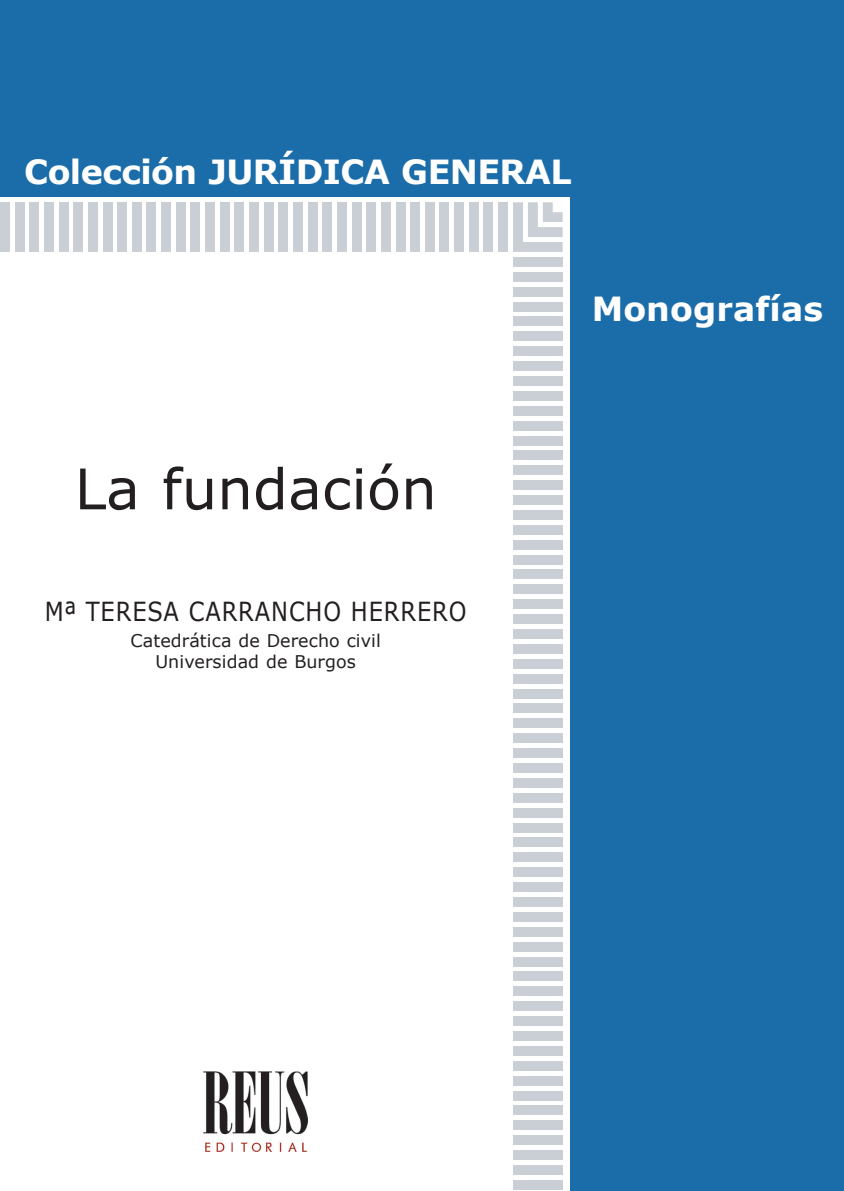
<style>
.page{position:relative;width:844px;height:1191px;background:#fff}
.page>*{position:absolute;margin:0;border:0;box-sizing:border-box;transform-origin:0 0}
.Título{font:56px "Verdana";letter-spacing:.005em;color:#231f20}
.t1{font:700 33.25px "Verdana";letter-spacing:-.015em;color:#fff}
.t2{font:700 33.25px "Verdana";letter-spacing:.005em;color:#fff}
.Autor{font:26.25px "Verdana";letter-spacing:.04em;color:#231f20;scale:.86 1}
.Cargo{font:17.5px/21px "Verdana";letter-spacing:.005em;color:#231f20;text-align:center}
</style>
<div class="page">
<div style="left:570px;top:0;width:273px;height:1191px;background:#1b6da9"></div>
<div style="left:0;top:0;width:843px;height:196px;background:#1b6da9"></div>
<div style="left:513px;top:257px;width:49px;height:10px;background:#c9cfd4"></div>
<div style="left:513px;top:272px;width:49px;height:10px;background:#c9cfd4"></div>
<div style="left:513px;top:287px;width:49px;height:9px;background:#c9cfd4"></div>
<div style="left:513px;top:301px;width:49px;height:10px;background:#c9cfd4"></div>
<div style="left:513px;top:316px;width:49px;height:10px;background:#c9cfd4"></div>
<div style="left:513px;top:331px;width:49px;height:10px;background:#c9cfd4"></div>
<div style="left:513px;top:346px;width:49px;height:10px;background:#c9cfd4"></div>
<div style="left:513px;top:361px;width:49px;height:10px;background:#c9cfd4"></div>
<div style="left:513px;top:376px;width:49px;height:10px;background:#c9cfd4"></div>
<div style="left:513px;top:391px;width:49px;height:10px;background:#c9cfd4"></div>
<div style="left:513px;top:406px;width:49px;height:10px;background:#c9cfd4"></div>
<div style="left:513px;top:421px;width:49px;height:9px;background:#c9cfd4"></div>
<div style="left:513px;top:435px;width:49px;height:10px;background:#c9cfd4"></div>
<div style="left:513px;top:450px;width:49px;height:10px;background:#c9cfd4"></div>
<div style="left:513px;top:465px;width:49px;height:10px;background:#c9cfd4"></div>
<div style="left:513px;top:480px;width:49px;height:10px;background:#c9cfd4"></div>
<div style="left:513px;top:495px;width:49px;height:10px;background:#c9cfd4"></div>
<div style="left:513px;top:510px;width:49px;height:10px;background:#c9cfd4"></div>
<div style="left:513px;top:525px;width:49px;height:10px;background:#c9cfd4"></div>
<div style="left:513px;top:540px;width:49px;height:9px;background:#c9cfd4"></div>
<div style="left:513px;top:554px;width:49px;height:10px;background:#c9cfd4"></div>
<div style="left:513px;top:569px;width:49px;height:10px;background:#c9cfd4"></div>
<div style="left:513px;top:584px;width:49px;height:10px;background:#c9cfd4"></div>
<div style="left:513px;top:599px;width:49px;height:10px;background:#c9cfd4"></div>
<div style="left:513px;top:614px;width:49px;height:10px;background:#c9cfd4"></div>
<div style="left:513px;top:629px;width:49px;height:10px;background:#c9cfd4"></div>
<div style="left:513px;top:644px;width:49px;height:10px;background:#c9cfd4"></div>
<div style="left:513px;top:659px;width:49px;height:10px;background:#c9cfd4"></div>
<div style="left:513px;top:673px;width:49px;height:10px;background:#c9cfd4"></div>
<div style="left:513px;top:688px;width:49px;height:10px;background:#c9cfd4"></div>
<div style="left:513px;top:703px;width:49px;height:10px;background:#c9cfd4"></div>
<div style="left:513px;top:718px;width:49px;height:10px;background:#c9cfd4"></div>
<div style="left:513px;top:733px;width:49px;height:10px;background:#c9cfd4"></div>
<div style="left:513px;top:748px;width:49px;height:10px;background:#c9cfd4"></div>
<div style="left:513px;top:763px;width:49px;height:10px;background:#c9cfd4"></div>
<div style="left:513px;top:778px;width:49px;height:10px;background:#c9cfd4"></div>
<div style="left:513px;top:793px;width:49px;height:9px;background:#c9cfd4"></div>
<div style="left:513px;top:807px;width:49px;height:10px;background:#c9cfd4"></div>
<div style="left:513px;top:822px;width:49px;height:10px;background:#c9cfd4"></div>
<div style="left:513px;top:837px;width:49px;height:10px;background:#c9cfd4"></div>
<div style="left:513px;top:852px;width:49px;height:10px;background:#c9cfd4"></div>
<div style="left:513px;top:867px;width:49px;height:10px;background:#c9cfd4"></div>
<div style="left:513px;top:882px;width:49px;height:10px;background:#c9cfd4"></div>
<div style="left:513px;top:897px;width:49px;height:10px;background:#c9cfd4"></div>
<div style="left:513px;top:912px;width:49px;height:10px;background:#c9cfd4"></div>
<div style="left:513px;top:926px;width:49px;height:10px;background:#c9cfd4"></div>
<div style="left:513px;top:941px;width:49px;height:10px;background:#c9cfd4"></div>
<div style="left:513px;top:956px;width:49px;height:10px;background:#c9cfd4"></div>
<div style="left:513px;top:971px;width:49px;height:10px;background:#c9cfd4"></div>
<div style="left:513px;top:986px;width:49px;height:10px;background:#c9cfd4"></div>
<div style="left:513px;top:1001px;width:49px;height:10px;background:#c9cfd4"></div>
<div style="left:513px;top:1016px;width:49px;height:10px;background:#c9cfd4"></div>
<div style="left:513px;top:1031px;width:49px;height:10px;background:#c9cfd4"></div>
<div style="left:513px;top:1046px;width:49px;height:9px;background:#c9cfd4"></div>
<div style="left:513px;top:1060px;width:49px;height:10px;background:#c9cfd4"></div>
<div style="left:513px;top:1075px;width:49px;height:10px;background:#c9cfd4"></div>
<div style="left:513px;top:1090px;width:49px;height:10px;background:#c9cfd4"></div>
<div style="left:513px;top:1105px;width:49px;height:10px;background:#c9cfd4"></div>
<div style="left:513px;top:1120px;width:49px;height:10px;background:#c9cfd4"></div>
<div style="left:513px;top:1135px;width:49px;height:10px;background:#c9cfd4"></div>
<div style="left:513px;top:1150px;width:49px;height:10px;background:#c9cfd4"></div>
<div style="left:513px;top:1165px;width:49px;height:10px;background:#c9cfd4"></div>
<div style="left:513px;top:1179px;width:49px;height:10px;background:#c9cfd4"></div>
<div style="left:0;top:202px;width:10px;height:50px;background:#c9cfd4"></div>
<div style="left:15px;top:202px;width:10px;height:50px;background:#c9cfd4"></div>
<div style="left:29px;top:202px;width:10px;height:50px;background:#c9cfd4"></div>
<div style="left:44px;top:202px;width:10px;height:50px;background:#c9cfd4"></div>
<div style="left:59px;top:202px;width:9px;height:50px;background:#c9cfd4"></div>
<div style="left:73px;top:202px;width:10px;height:50px;background:#c9cfd4"></div>
<div style="left:88px;top:202px;width:10px;height:50px;background:#c9cfd4"></div>
<div style="left:102px;top:202px;width:10px;height:50px;background:#c9cfd4"></div>
<div style="left:117px;top:202px;width:10px;height:50px;background:#c9cfd4"></div>
<div style="left:132px;top:202px;width:10px;height:50px;background:#c9cfd4"></div>
<div style="left:146px;top:202px;width:10px;height:50px;background:#c9cfd4"></div>
<div style="left:161px;top:202px;width:10px;height:50px;background:#c9cfd4"></div>
<div style="left:176px;top:202px;width:10px;height:50px;background:#c9cfd4"></div>
<div style="left:190px;top:202px;width:10px;height:50px;background:#c9cfd4"></div>
<div style="left:205px;top:202px;width:10px;height:50px;background:#c9cfd4"></div>
<div style="left:220px;top:202px;width:10px;height:50px;background:#c9cfd4"></div>
<div style="left:234px;top:202px;width:10px;height:50px;background:#c9cfd4"></div>
<div style="left:249px;top:202px;width:10px;height:50px;background:#c9cfd4"></div>
<div style="left:264px;top:202px;width:9px;height:50px;background:#c9cfd4"></div>
<div style="left:278px;top:202px;width:10px;height:50px;background:#c9cfd4"></div>
<div style="left:293px;top:202px;width:10px;height:50px;background:#c9cfd4"></div>
<div style="left:307px;top:202px;width:10px;height:50px;background:#c9cfd4"></div>
<div style="left:322px;top:202px;width:10px;height:50px;background:#c9cfd4"></div>
<div style="left:337px;top:202px;width:10px;height:50px;background:#c9cfd4"></div>
<div style="left:351px;top:202px;width:10px;height:50px;background:#c9cfd4"></div>
<div style="left:366px;top:202px;width:10px;height:50px;background:#c9cfd4"></div>
<div style="left:381px;top:202px;width:10px;height:50px;background:#c9cfd4"></div>
<div style="left:395px;top:202px;width:10px;height:50px;background:#c9cfd4"></div>
<div style="left:410px;top:202px;width:10px;height:50px;background:#c9cfd4"></div>
<div style="left:425px;top:202px;width:9px;height:50px;background:#c9cfd4"></div>
<div style="left:439px;top:202px;width:10px;height:50px;background:#c9cfd4"></div>
<div style="left:454px;top:202px;width:10px;height:50px;background:#c9cfd4"></div>
<div style="left:468px;top:202px;width:10px;height:50px;background:#c9cfd4"></div>
<div style="left:483px;top:202px;width:10px;height:50px;background:#c9cfd4"></div>
<div style="left:498px;top:202px;width:10px;height:50px;background:#c9cfd4"></div>
<svg style="left:513px;top:202px;width:49px;height:50px"></svg>
<img style="left:203px;top:1071px;width:104px;height:80px">
<p class="t1" style="left:24px;top:148px;width:548px">Colección JURÍDICA GENERAL</p>
<p class="t2" style="left:591px;top:285px;width:233px">Monografías</p>
<p class="Título" style="left:75px;top:450px;width:363px">La fundación</p>
<p class="Autor" style="left:45px;top:593px;width:492px">Mª TERESA CARRANCHO HERRERO</p>
<p class="Cargo" style="left:130px;top:629px;width:252px">Catedrática de Derecho civil<br>Universidad de Burgos</p>
</div>
